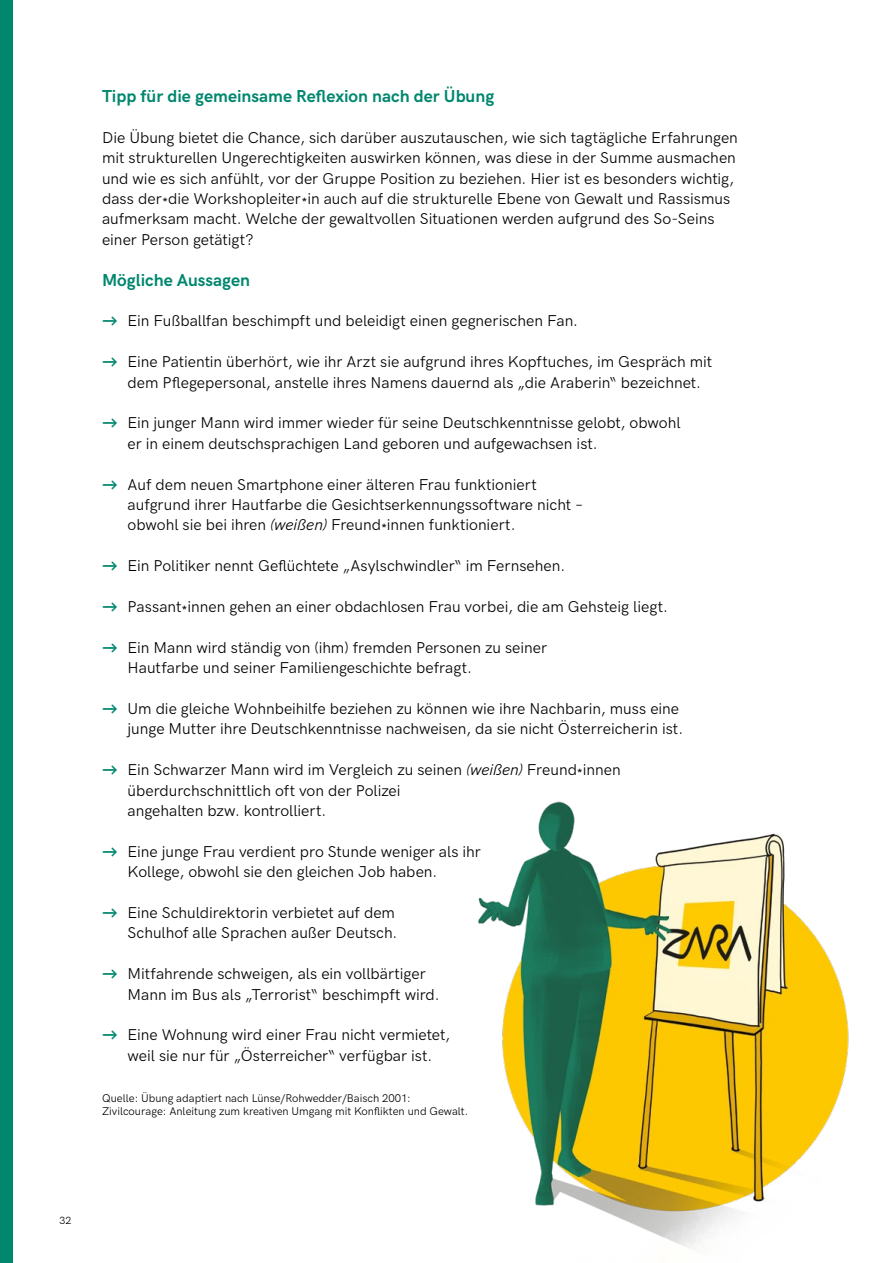
<style>
.page{position:relative;width:893px;height:1263px;background:#fff}
.page>*{position:absolute;margin:0;border:0;box-sizing:border-box;transform-origin:0 0}
.t1{font:700 17.4px "HK Grotesk";color:#00876e}
.t2{font:15.75px/20.4px "HK Grotesk";color:#000}
.t3{font:11.25px/13.6px "HK Grotesk";color:#000}
.t4{font:10.5px "HK Grotesk";color:#000}
.s1{font-family:"Lato";font-weight:700;color:#00876e}
.s2{font-style:italic}
</style>
<div class="page">
<div style="left:0;top:0;width:13px;height:1263px;background:#00876e"></div>
<img style="left:478px;top:801px;width:371px;height:449px">
<p class="t1" style="left:102px;top:83px;width:394px">Tipp für die gemeinsame Reflexion nach der Übung</p>
<p class="t2" style="left:102px;top:126px;width:637px">Die Übung bietet die Chance, sich darüber auszutauschen, wie sich tagtägliche Erfahrungen mit strukturellen Ungerechtigkeiten auswirken können, was diese in der Summe ausmachen und wie es sich anfühlt, vor der Gruppe Position zu beziehen. Hier ist es besonders wichtig, dass der<sub>*</sub>die Workshopleiter<sub>*</sub>in auch auf die strukturelle Ebene von Gewalt und Rassismus aufmerksam macht. Welche der gewaltvollen Situationen werden aufgrund des So-Seins einer Person getätigt?</p>
<p class="t1" style="left:102px;top:267px;width:150px">Mögliche Aussagen</p>
<p class="t2" style="left:102px;top:310px;width:477px"><span class="s1">→</span> Ein Fußballfan beschimpft und beleidigt einen gegnerischen Fan.</p>
<p class="t2" style="left:128px;top:350px;width:586px;text-indent:-26px"><span class="s1">→</span> Eine Patientin überhört, wie ihr Arzt sie aufgrund ihres Kopftuches, im Gespräch mit dem Pflegepersonal, anstelle ihres Namens dauernd als „die Araberin“ bezeichnet.</p>
<p class="t2" style="left:128px;top:412px;width:555px;text-indent:-26px"><span class="s1">→</span> Ein junger Mann wird immer wieder für seine Deutschkenntnisse gelobt, obwohl er in einem deutschsprachigen Land geboren und aufgewachsen ist.</p>
<p class="t2" style="left:128px;top:473px;width:457px;text-indent:-26px"><span class="s1">→</span> Auf dem neuen Smartphone einer älteren Frau funktioniert aufgrund ihrer Hautfarbe die Gesichtserkennungssoftware nicht – obwohl sie bei ihren <span class="s2">(weißen)</span> Freund<sub>*</sub>innen funktioniert.</p>
<p class="t2" style="left:102px;top:554px;width:465px"><span class="s1">→</span> Ein Politiker nennt Geflüchtete „Asylschwindler“ im Fernsehen.</p>
<p class="t2" style="left:102px;top:595px;width:567px"><span class="s1">→</span> Passant<sub>*</sub>innen gehen an einer obdachlosen Frau vorbei, die am Gehsteig liegt.</p>
<p class="t2" style="left:128px;top:636px;width:421px;text-indent:-26px"><span class="s1">→</span> Ein Mann wird ständig von (ihm) fremden Personen zu seiner<br>Hautfarbe und seiner Familiengeschichte befragt.</p>
<p class="t2" style="left:102px;top:697px;width:583px;text-align:right"><span class="s1">→</span> Um die gleiche Wohnbeihilfe beziehen zu können wie ihre Nachbarin, muss eine junge Mutter ihre Deutschkenntnisse nachweisen, da sie nicht Österreicherin ist.</p>
<p class="t2" style="left:128px;top:758px;width:495px;text-indent:-26px"><span class="s1">→</span> Ein Schwarzer Mann wird im Vergleich zu seinen <span class="s2">(weißen)</span> Freund<sub>*</sub>innen überdurchschnittlich oft von der Polizei<br>angehalten bzw. kontrolliert.</p>
<p class="t2" style="left:128px;top:840px;width:355px;text-indent:-26px"><span class="s1">→</span> Eine junge Frau verdient pro Stunde weniger als ihr<br>Kollege, obwohl sie den gleichen Job haben.</p>
<p class="t2" style="left:102px;top:901px;width:297px;text-align:right"><span class="s1">→</span> Eine Schuldirektorin verbietet auf dem<br>Schulhof alle Sprachen außer Deutsch.</p>
<p class="t2" style="left:128px;top:962px;width:313px;text-indent:-26px"><span class="s1">→</span> Mitfahrende schweigen, als ein vollbärtiger<br>Mann im Bus als „Terrorist“ beschimpft wird.</p>
<p class="t2" style="left:102px;top:1024px;width:350px;text-align:center"><span class="s1">→</span> Eine Wohnung wird einer Frau nicht vermietet, weil sie nur für „Österreicher“ verfügbar ist.</p>
<p class="t3" style="left:102px;top:1090px;width:368px">Quelle: Übung adaptiert nach Lünse/Rohwedder/Baisch 2001:<br>Zivilcourage: Anleitung zum kreativen Umgang mit Konflikten und Gewalt.</p>
<p class="t4" style="left:60px;top:1213px;width:13px">32</p>
</div>
